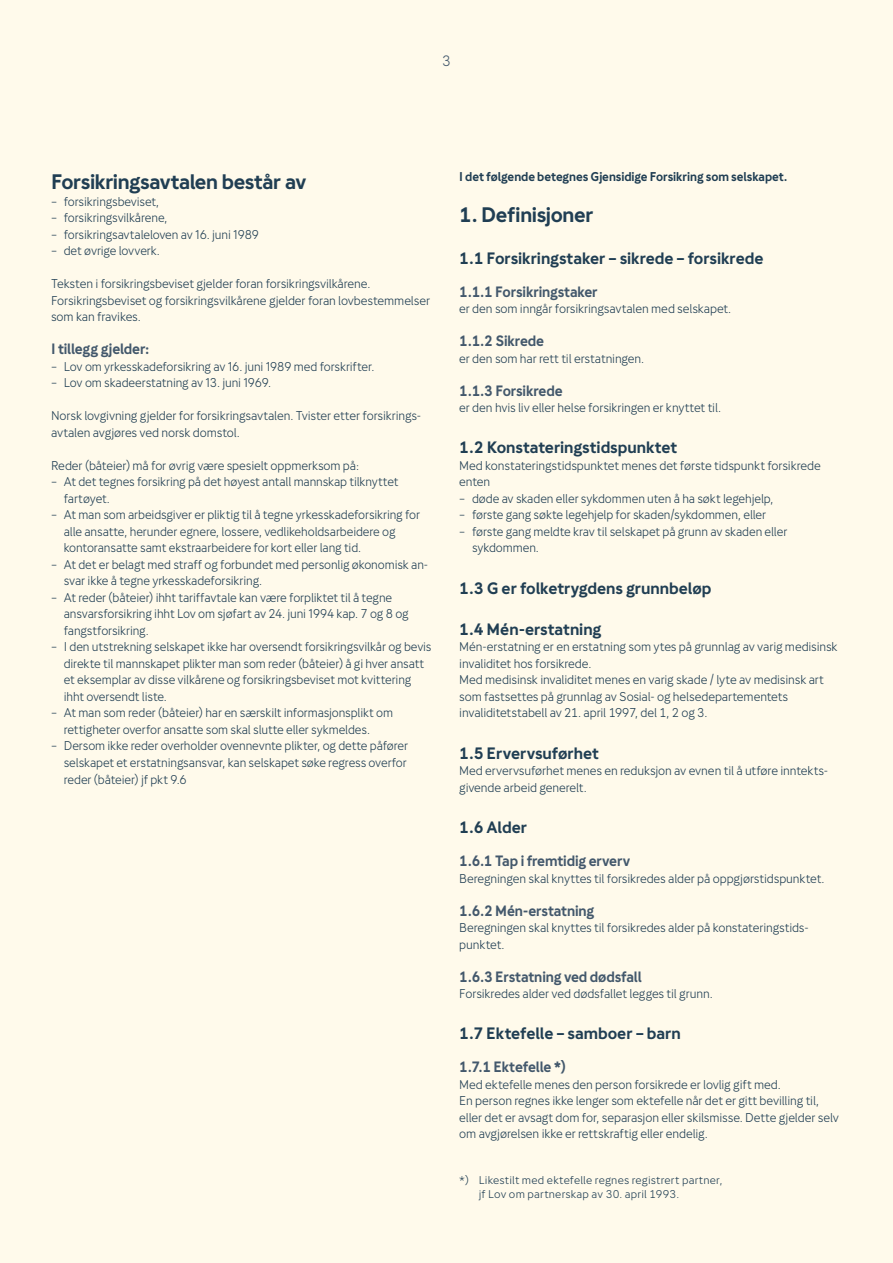
<style>
.page{position:relative;width:893px;height:1263px;background:#fffaeb}
.page>*{position:absolute;margin:0;border:0;box-sizing:border-box;transform-origin:0 0}
.Heading_03{font:700 21px "Gjensidige Sans";letter-spacing:-.02em;color:#203e53}
.Subheading_01{font:700 16.5px "Gjensidige Sans";letter-spacing:-.005em;color:#203e53}
.Subheading_02{font:700 15px "Gjensidige Sans";letter-spacing:-.01em;color:#43586c;scale:.96 1}
.t1{font:15px "Gjensidige Sans";color:#43586c;scale:.96 1}
.Punkter{font:12.75px/16.5px "Gjensidige Sans";letter-spacing:-.015em;color:#203e53;scale:.95 1}
.Brødtekst{font:12.75px/16.5px "Gjensidige Sans";letter-spacing:-.015em;color:#203e53;scale:.96 1}
.Brødtekst_Bold{font:700 12.75px "Gjensidige Sans";letter-spacing:-.005em;color:#203e53;scale:.96 1}
.Liten_skrift_Bold{font:11.25px/14.4px "Gjensidige Sans";letter-spacing:.015em;color:#203e53}
</style>
<div class="page">
<p class="t1" style="left:442px;top:52px;width:11px">3</p>
<p class="Heading_03" style="left:51px;top:170px;width:257px">Forsikringsavtalen består av</p>
<p class="Punkter" style="left:51px;top:193px;width:115px">– forsikringsbeviset,</p>
<p class="Punkter" style="left:51px;top:210px;width:124px">– forsikringsvilkårene,</p>
<p class="Punkter" style="left:51px;top:226px;width:220px">– forsikringsavtaleloven av 16. juni 1989</p>
<p class="Punkter" style="left:51px;top:243px;width:116px">– det øvrige lovverk.</p>
<p class="Brødtekst" style="left:51px;top:276px;width:396px">Teksten i forsikringsbeviset gjelder foran forsikringsvilkårene.<br>Forsikringsbeviset og forsikringsvilkårene gjelder foran lovbestemmelser som kan fravikes.</p>
<p class="Subheading_02" style="left:51px;top:340px;width:104px">I tillegg gjelder:</p>
<p class="Punkter" style="left:51px;top:358px;width:342px">– Lov om yrkesskadeforsikring av 16. juni 1989 med forskrifter.</p>
<p class="Punkter" style="left:51px;top:375px;width:233px">– Lov om skadeerstatning av 13. juni 1969.</p>
<p class="Brødtekst" style="left:51px;top:408px;width:385px">Norsk lovgivning gjelder for forsikringsavtalen. Tvister etter forsikrings&shy;avtalen avgjøres ved norsk domstol.</p>
<p class="Brødtekst" style="left:51px;top:457px;width:322px">Reder (båteier) må for øvrig være spesielt oppmerksom på:</p>
<p class="Punkter" style="left:64px;top:474px;width:354px;text-indent:-13px">– At det tegnes forsikring på det høyest antall mannskap tilknyttet fartøyet.</p>
<p class="Punkter" style="left:64px;top:507px;width:377px;text-indent:-13px">– At man som arbeidsgiver er pliktig til å tegne yrkesskadeforsikring for alle ansatte, herunder egnere, lossere, vedlikeholdsarbeidere og kontoransatte samt ekstraarbeidere for kort eller lang tid.</p>
<p class="Punkter" style="left:64px;top:556px;width:385px;text-indent:-13px">– At det er belagt med straff og forbundet med personlig økonomisk an&shy;svar ikke å tegne yrkesskadeforsikring.</p>
<p class="Punkter" style="left:64px;top:589px;width:365px;text-indent:-13px">– At reder (båteier) ihht tariffavtale kan være forpliktet til å tegne ansvarsforsikring ihht Lov om sjøfart av 24. juni 1994 kap. 7 og 8 og fangstforsikring.</p>
<p class="Punkter" style="left:64px;top:639px;width:389px;text-indent:-13px">– I den utstrekning selskapet ikke har oversendt forsikringsvilkår og bevis direkte til mannskapet plikter man som reder (båteier) å gi hver ansatt et eksemplar av disse vilkårene og forsikringsbeviset mot kvittering ihht oversendt liste.</p>
<p class="Punkter" style="left:64px;top:705px;width:348px;text-indent:-13px">– At man som reder (båteier) har en særskilt informasjonsplikt om rettigheter overfor ansatte som skal slutte eller sykmeldes.</p>
<p class="Punkter" style="left:64px;top:738px;width:364px;text-align:justify;text-indent:-13px">– Dersom ikke reder overholder ovennevnte plikter, og dette påfører selskapet et erstatningsansvar, kan selskapet søke regress overfor reder (båteier) jf pkt 9.6</p>
<p class="Brødtekst_Bold" style="left:459px;top:169px;width:343px">I det følgende betegnes Gjensidige Forsikring som selskapet.</p>
<p class="Heading_03" style="left:459px;top:203px;width:136px">1. Definisjoner</p>
<p class="Subheading_01" style="left:459px;top:248px;width:306px">1.1 Forsikringstaker – sikrede – forsikrede</p>
<p class="Subheading_02" style="left:459px;top:283px;width:146px">1.1.1 Forsikringstaker</p>
<p class="Brødtekst" style="left:459px;top:300px;width:285px">er den som inngår forsikringsavtalen med selskapet.</p>
<p class="Subheading_02" style="left:459px;top:332px;width:90px">1.1.2 Sikrede</p>
<p class="Brødtekst" style="left:459px;top:350px;width:194px">er den som har rett til erstatningen.</p>
<p class="Subheading_02" style="left:459px;top:382px;width:109px">1.1.3 Forsikrede</p>
<p class="Brødtekst" style="left:459px;top:399px;width:274px">er den hvis liv eller helse forsikringen er knyttet til.</p>
<p class="Subheading_01" style="left:459px;top:438px;width:220px">1.2 Konstateringstidspunktet</p>
<p class="Brødtekst" style="left:459px;top:457px;width:378px">Med konstateringstidspunktet menes det første tidspunkt forsikrede enten</p>
<p class="Punkter" style="left:459px;top:490px;width:332px">– døde av skaden eller sykdommen uten å ha søkt legehjelp,</p>
<p class="Punkter" style="left:459px;top:507px;width:325px">– første gang søkte legehjelp for skaden/sykdommen, eller</p>
<p class="Punkter" style="left:472px;top:523px;width:334px;text-indent:-13px">– første gang meldte krav til selskapet på grunn av skaden eller sykdommen.</p>
<p class="Subheading_01" style="left:459px;top:578px;width:254px">1.3 G er folketrygdens grunnbeløp</p>
<p class="Subheading_01" style="left:459px;top:620px;width:144px">1.4 Mén-erstatning</p>
<p class="Brødtekst" style="left:459px;top:639px;width:396px">Mén-erstatning er en erstatning som ytes på grunnlag av varig medisinsk invaliditet hos forsikrede.</p>
<p class="Brødtekst" style="left:459px;top:672px;width:381px">Med medisinsk invaliditet menes en varig skade / lyte av medisinsk art som fastsettes på grunnlag av Sosial- og helsedepartementets invaliditetstabell av 21. april 1997, del 1, 2 og 3.</p>
<p class="Subheading_01" style="left:459px;top:743px;width:141px">1.5 Ervervsuførhet</p>
<p class="Brødtekst" style="left:459px;top:762px;width:384px">Med ervervsuførhet menes en reduksjon av evnen til å utføre inntekts&shy;givende arbeid generelt.</p>
<p class="Subheading_01" style="left:459px;top:818px;width:69px">1.6 Alder</p>
<p class="Subheading_02" style="left:459px;top:852px;width:180px">1.6.1 Tap i fremtidig erverv</p>
<p class="Brødtekst" style="left:459px;top:870px;width:382px">Beregningen skal knyttes til forsikredes alder på oppgjørstidspunktet.</p>
<p class="Subheading_02" style="left:459px;top:901px;width:142px">1.6.2 Mén-erstatning</p>
<p class="Brødtekst" style="left:459px;top:919px;width:364px">Beregningen skal knyttes til forsikredes alder på konstateringstids&shy;punktet.</p>
<p class="Subheading_02" style="left:459px;top:967px;width:192px">1.6.3 Erstatning ved dødsfall</p>
<p class="Brødtekst" style="left:459px;top:985px;width:266px">Forsikredes alder ved dødsfallet legges til grunn.</p>
<p class="Subheading_01" style="left:459px;top:1024px;width:223px">1.7 Ektefelle – samboer – barn</p>
<p class="Subheading_02" style="left:459px;top:1058px;width:112px">1.7.1 Ektefelle *)</p>
<p class="Brødtekst" style="left:459px;top:1076px;width:336px">Med ektefelle menes den person forsikrede er lovlig gift med.</p>
<p class="Brødtekst" style="left:459px;top:1092px;width:397px">En person regnes ikke lenger som ektefelle når det er gitt bevilling til, eller det er avsagt dom for, separasjon eller skilsmisse. Dette gjelder selv om avgjørelsen ikke er rettskraftig eller endelig.</p>
<p class="Liten_skrift_Bold" style="left:479px;top:1172px;width:245px;text-indent:-19px">*) Likestilt med ektefelle regnes registrert partner, jf Lov om partnerskap av 30. april 1993.</p>
</div>
